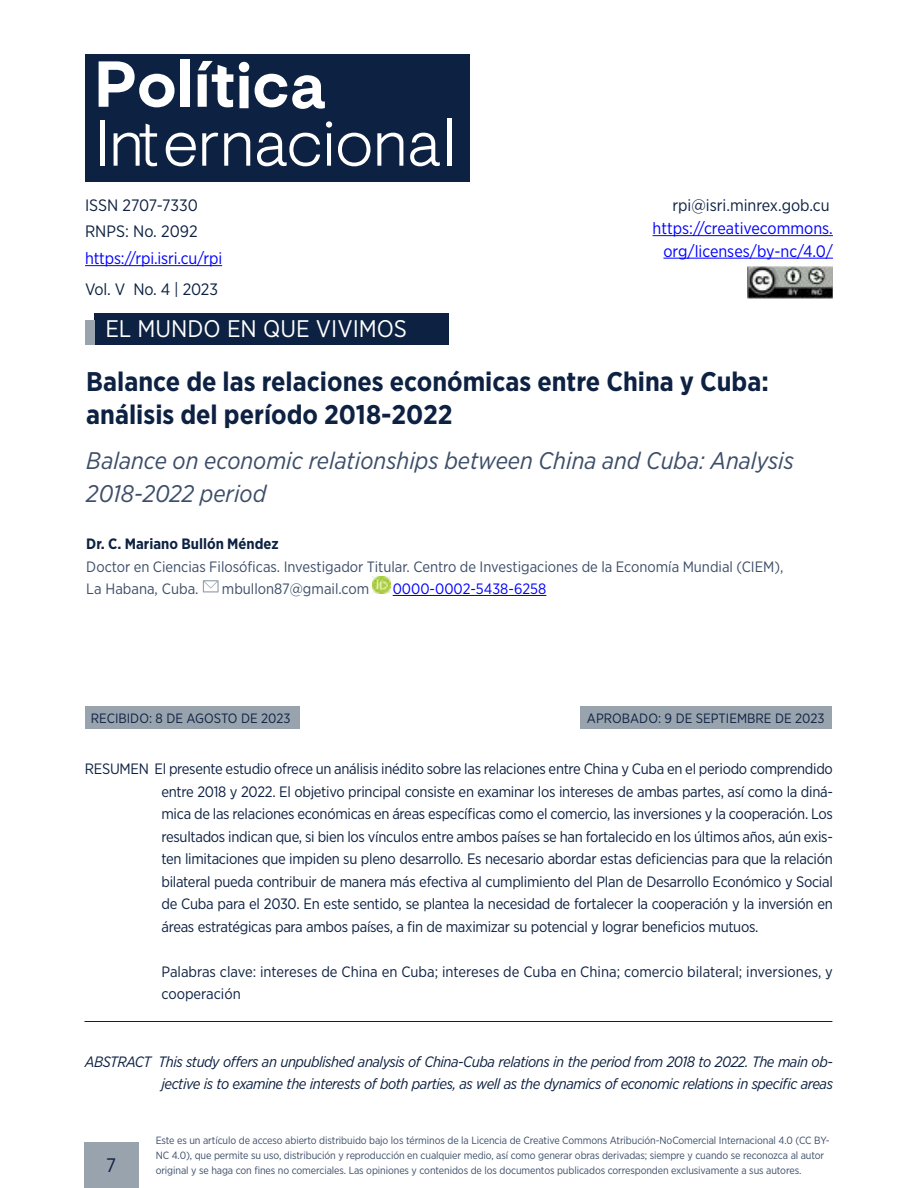
<style>
.page{position:relative;width:918px;height:1188px;background:#fff}
.page>*{position:absolute;margin:0;border:0;box-sizing:border-box;transform-origin:0 0}
.t1{font:700 27px/33px "Gotham Narrow";color:#0d2142}
.t2{font:italic 24px/33px "Gotham Narrow";color:#3d4e68}
.t3{font:24px "Gotham Narrow";color:#fff}
.t4{font:19.5px "Gotham Narrow";color:#0d2142}
.t5{font:16.5px/22.5px "Gotham Narrow";color:#00f;text-align:right}
.t6{font:16.5px/25.5px "Gotham Narrow";color:#0d2142}
.t7{font:15px/22.5px "Gotham Narrow";color:#0d2142;text-align:justify}
.t8{font:italic 15px/22.5px "Gotham Narrow";letter-spacing:-.03em;color:#0d2142;text-align:right}
.t9{font:15px/22.5px "Gotham Narrow";color:#3d4e68}
.t10{font:700 15px "Gotham Narrow";color:#0d2142}
.t11{font:15px "Gotham Narrow";color:#00f}
.t12{font:13.5px "Gotham Narrow";color:#0d2142}
.t13{font:10.5px/15px "Gotham Narrow";letter-spacing:-.01em;color:#3d4e68}
</style>
<div class="page">
<div style="left:85px;top:54px;width:385px;height:128px;background:#0d2142"></div>
<svg style="left:99px;top:61px;width:76px;height:46px"></svg>
<div style="left:181px;top:59px;width:9px;height:48px;background:#fff"></div>
<svg style="left:198px;top:61px;width:35px;height:46px"></svg>
<svg style="left:239px;top:62px;width:10px;height:46px"></svg>
<svg style="left:255px;top:74px;width:70px;height:35px"></svg>
<div style="left:100px;top:120px;width:5px;height:46px;background:#fff"></div>
<svg style="left:114px;top:124px;width:43px;height:42px"></svg>
<svg style="left:166px;top:133px;width:30px;height:33px"></svg>
<svg style="left:202px;top:133px;width:16px;height:33px"></svg>
<svg style="left:224px;top:133px;width:26px;height:33px"></svg>
<svg style="left:257px;top:133px;width:63px;height:33px"></svg>
<svg style="left:326px;top:121px;width:6px;height:45px"></svg>
<svg style="left:338px;top:133px;width:33px;height:33px"></svg>
<svg style="left:377px;top:133px;width:26px;height:33px"></svg>
<svg style="left:410px;top:133px;width:30px;height:33px"></svg>
<hr style="left:448px;top:118px;width:4px;height:48px;background:#fff">
<hr style="left:85px;top:265px;width:137px;height:1px;background:#00f">
<hr style="left:653px;top:235px;width:180px;height:1px;background:#00f">
<hr style="left:663px;top:258px;width:170px;height:1px;background:#00f">
<img style="left:747px;top:267px;width:86px;height:32px">
<hr style="left:393px;top:595px;width:153px;height:1px;background:#00f">
<div style="left:94px;top:313px;width:354px;height:32px;background:#0d2142"></div>
<div style="left:85px;top:320px;width:9px;height:25px;background:#99a3ad"></div>
<div style="left:85px;top:706px;width:215px;height:23px;background:#99a3ad"></div>
<div style="left:581px;top:706px;width:251px;height:23px;background:#99a3ad"></div>
<svg style="left:203px;top:580px;width:16px;height:13px"></svg>
<img style="left:373px;top:576px;width:17px;height:17px">
<hr style="left:84px;top:1021px;width:748px;height:1px;background:#0d2142">
<div style="left:84px;top:1143px;width:54px;height:45px;background:#99a3ad"></div>
<p class="t6" style="left:85px;top:193px;width:114px">ISSN 2707-7330<br>RNPS: No. 2092</p>
<p class="t5" style="left:85px;top:247px;width:139px">https://rpi.isri.cu/rpi</p>
<p class="t6" style="left:85px;top:277px;width:134px">Vol. V No. 4 | 2023</p>
<h2 class="t3" style="left:105px;top:314px;width:303px">EL MUNDO EN QUE VIVIMOS</h2>
<p class="t6" style="left:672px;top:193px;width:159px">rpi@isri.minrex.gob.cu</p>
<p class="t5" style="left:653px;top:217px;width:182px">https://creativecommons. org/licenses/by-nc/4.0/</p>
<h1 class="t1" style="left:86px;top:364px;width:684px">Balance de las relaciones económicas entre China y Cuba: análisis del período 2018-2022</h1>
<h2 class="t2" style="left:86px;top:444px;width:709px">Balance on economic relationships between China and Cuba: Analysis<br>2018-2022 period</h2>
<p class="t10" style="left:86px;top:534px;width:194px">Dr. C. Mariano Bullón Méndez</p>
<p class="t9" style="left:86px;top:555px;width:699px">Doctor en Ciencias Filosóficas. Investigador Titular. Centro de Investigaciones de la Economía Mundial (CIEM),<br>La Habana, Cuba.</p>
<p class="t9" style="left:222px;top:577px;width:149px">mbullon87@gmail.com</p>
<p class="t11" style="left:393px;top:579px;width:155px">0000-0002-5438-6258</p>
<p class="t12" style="left:91px;top:710px;width:201px">RECIBIDO: 8 DE AGOSTO DE 2023</p>
<p class="t12" style="left:587px;top:710px;width:239px">APROBADO: 9 DE SEPTIEMBRE DE 2023</p>
<p class="t7" style="left:161px;top:757px;width:673px;text-indent:-77px">RESUMEN El presente estudio ofrece un análisis inédito sobre las relaciones entre China y Cuba en el periodo comprendido entre 2018 y 2022. El objetivo principal consiste en examinar los intereses de ambas partes, así como la diná&shy;mica de las relaciones económicas en áreas específicas como el comercio, las inversiones y la cooperación. Los resultados indican que, si bien los vínculos entre ambos países se han fortalecido en los últimos años, aún exis&shy;ten limitaciones que impiden su pleno desarrollo. Es necesario abordar estas deficiencias para que la relación bilateral pueda contribuir de manera más efectiva al cumplimiento del Plan de Desarrollo Económico y Social de Cuba para el 2030. En este sentido, se plantea la necesidad de fortalecer la cooperación y la inversión en áreas estratégicas para ambos países, a fin de maximizar su potencial y lograr beneficios mutuos.</p>
<p class="t7" style="left:161px;top:960px;width:673px">Palabras clave: intereses de China en Cuba; intereses de Cuba en China; comercio bilateral; inversiones, y cooperación</p>
<p class="t8" style="left:85px;top:1050px;width:750px">ABSTRACT This study offers an unpublished analysis of China-Cuba relations in the period from 2 018 to 2 022. The main ob&shy;jective is to examine the interests of both parties, as well as the dynamics of economic relations in specific areas</p>
<h3 class="t4" style="left:106px;top:1153px;width:11px">7</h3>
<p class="t13" style="left:156px;top:1133px;width:676px">Este es un artículo de acceso abierto distribuido bajo los términos de la Licencia de Creative Commons Atribución-NoComercial Internacional 4.0 (CC BY-<br>NC 4.0), que permite su uso, distribución y reproducción en cualquier medio, así como generar obras derivadas; siempre y cuando se reconozca al autor original y se haga con fines no comerciales. Las opiniones y contenidos de los documentos publicados corresponden exclusivamente a sus autores.</p>
</div>
